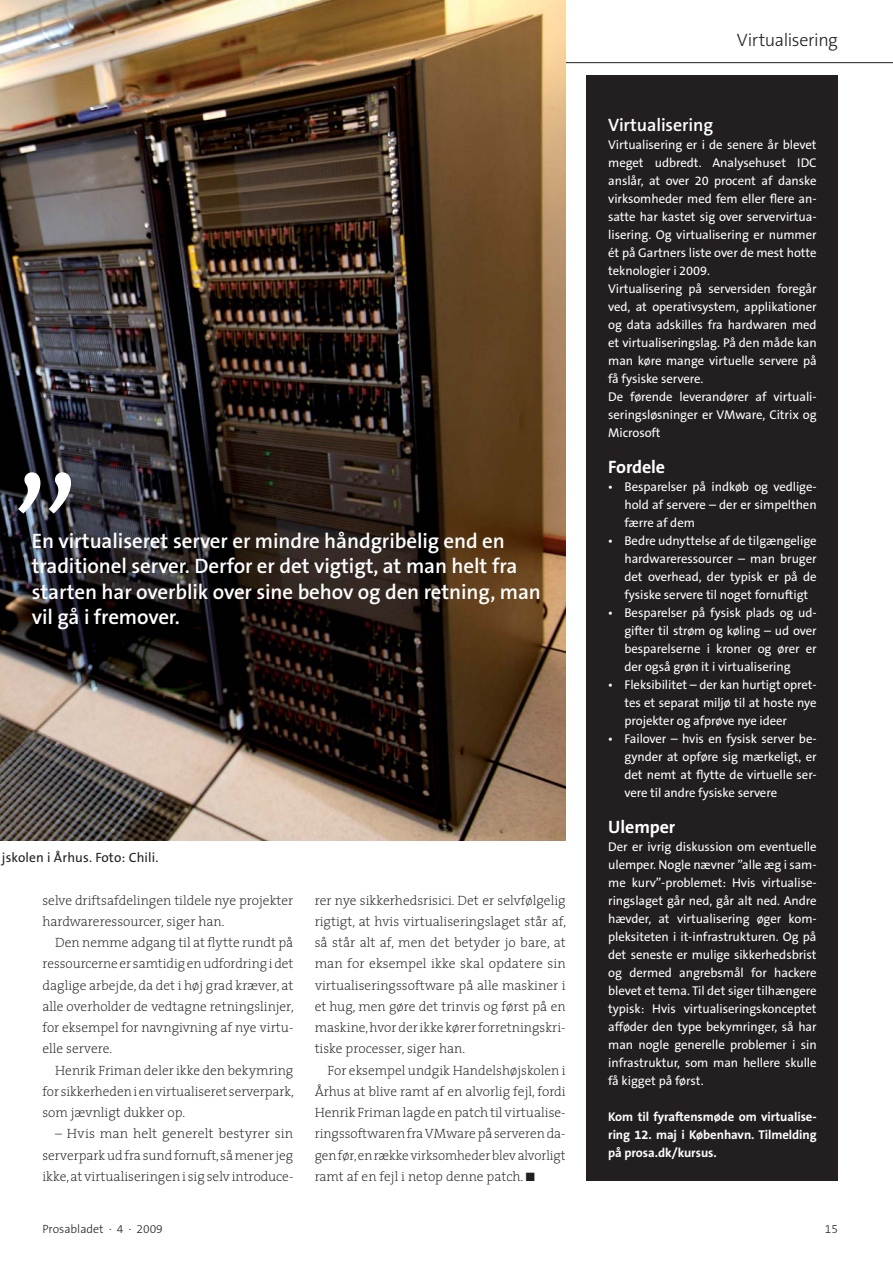
<style>
.page{position:relative;width:893px;height:1263px;background:#fff}
.page>*{position:absolute;margin:0;border:0;box-sizing:border-box;transform-origin:0 0}
.t1{font:300 180px "The Sans B3";color:#fff}
.t2{font:600 21px/25.2px "The Sans B6";letter-spacing:-.005em;color:#fff}
.t3{font:600 18px "The Sans B6";letter-spacing:-.005em;color:#fff}
.t4{font:700 18px "The Sans B7";letter-spacing:-.005em;color:#fff}
.t5{font:300 18px "The Sans B3";letter-spacing:-.03em;color:#231f20}
.t6{font:200 13.5px/21.3px "The Serif";color:#231f20;text-align:justify}
.t7{font:13.5px "The Sans B5 Plain";letter-spacing:.01em;color:#231f20}
.t8{font:12.75px/18px "The Sans B5 Plain";letter-spacing:-.005em;color:#fff;text-align:justify}
.t9{font:700 12.75px/18px "The Sans B7";letter-spacing:-.005em;color:#fff;text-align:justify}
.t10{font:300 12px "The Sans B3";color:#231f20}
</style>
<div class="page">
<hr style="left:0;top:62px;width:892px;height:1px;background:#231f20">
<img style="left:0;top:0;width:565px;height:841px">
<div style="left:587px;top:75px;width:250px;height:1106px;background:#231f20"></div>
<h1 class="t1" style="left:10px;top:456px;width:73px">”</h1>
<h2 class="t2" style="left:32px;top:529px;width:510px">En virtualiseret server er mindre håndgribelig end en traditionel server. Derfor er det vigtigt, at man helt fra starten har overblik over sine behov og den retning, man</h2>
<h2 class="t2" style="left:32px;top:605px;width:150px">vil gå i fremover.</h2>
<p class="t7" style="left:2px;top:851px;width:158px">jskolen i Århus. Foto: Chili.</p>
<p class="t6" style="left:42px;top:890px;width:252px">selve driftsafdelingen tildele nye projekter hardwareressourcer, siger han.</p>
<p class="t6" style="left:42px;top:933px;width:253px;text-indent:13px">Den nemme adgang til at flytte rundt på ressourcerne er samtidig en udfordring i det daglige arbejde, da det i høj grad kræver, at alle overholder de vedtagne retningslinjer, for eksempel for navngivning af nye virtu&shy;elle servere.</p>
<p class="t6" style="left:42px;top:1060px;width:253px;text-indent:13px">Henrik Friman deler ikke den bekymring for sikkerheden i en virtualiseret serverpark, som jævnligt dukker op.</p>
<p class="t6" style="left:42px;top:1124px;width:252px;text-indent:13px">– Hvis man helt generelt bestyrer sin serverpark ud fra sund fornuft, så mener jeg ikke, at virtualiseringen i sig selv introduce-</p>
<p class="t6" style="left:314px;top:890px;width:253px">rer nye sikkerhedsrisici. Det er selvfølgelig rigtigt, at hvis virtualiseringslaget står af, så står alt af, men det betyder jo bare, at man for eksempel ikke skal opdatere sin virtualiseringssoftware på alle maskiner i et hug, men gøre det trinvis og først på en maskine, hvor der ikke kører forretningskri&shy;tiske processer, siger han.</p>
<p class="t6" style="left:314px;top:1060px;width:252px;text-indent:13px">For eksempel undgik Handelshøjskolen i Århus at blive ramt af en alvorlig fejl, fordi Henrik Friman lagde en patch til virtualise&shy;ringssoftwaren fra VMware på serveren da&shy;gen før, en række virksomheder blev alvorligt ramt af en fejl i netop denne patch. ■</p>
<h3 class="t5" style="left:736px;top:31px;width:103px">Virtualisering</h3>
<h3 class="t3" style="left:608px;top:116px;width:106px">Virtualisering</h3>
<p class="t8" style="left:608px;top:137px;width:210px;text-align:left">Virtualisering er i de senere år blevet meget udbredt. Analysehuset IDC anslår, at over 20 procent af danske virksomheder med fem eller flere an&shy;satte har kastet sig over servervirtua&shy;lisering. Og virtualisering er nummer ét på Gartners liste over de mest hotte teknologier i 2009.<br>Virtualisering på serversiden foregår ved, at operativsystem, applikationer og data adskilles fra hardwaren med et virtualiseringslag. På den måde kan man køre mange virtuelle servere på få fysiske servere.<br>De førende leverandører af virtuali&shy;seringsløsninger er VMware, Citrix og Microsoft</p>
<h3 class="t4" style="left:608px;top:458px;width:58px">Fordele</h3>
<p class="t8" style="left:624px;top:479px;width:194px;text-indent:-16px">• Besparelser på indkøb og vedlige&shy;hold af servere – der er simpelthen færre af dem</p>
<p class="t8" style="left:624px;top:533px;width:194px;text-indent:-16px">• Bedre udnyttelse af de tilgængelige hardwareressourcer – man bruger det overhead, der typisk er på de fysiske servere til noget fornuftigt</p>
<p class="t8" style="left:624px;top:605px;width:194px;text-indent:-16px">• Besparelser på fysisk plads og ud&shy;gifter til strøm og køling – ud over besparelserne i kroner og ører er der også grøn it i virtualisering</p>
<p class="t8" style="left:624px;top:677px;width:194px;text-indent:-16px">• Fleksibilitet – der kan hurtigt opret&shy;tes et separat miljø til at hoste nye projekter og afprøve nye ideer</p>
<p class="t8" style="left:624px;top:731px;width:194px;text-indent:-16px">• Failover – hvis en fysisk server be&shy;gynder at opføre sig mærkeligt, er det nemt at flytte de virtuelle ser&shy;vere til andre fysiske servere</p>
<h3 class="t4" style="left:608px;top:818px;width:69px">Ulemper</h3>
<p class="t8" style="left:608px;top:839px;width:210px">Der er ivrig diskussion om eventuelle ulemper. Nogle nævner ”alle æg i sam&shy;me kurv”-problemet: Hvis virtualise&shy;ringslaget går ned, går alt ned. Andre hævder, at virtualisering øger kom&shy;pleksiteten i it-infrastrukturen. Og på det seneste er mulige sikkerhedsbrist og dermed angrebsmål for hackere blevet et tema. Til det siger tilhængere typisk: Hvis virtualiseringskonceptet afføder den type bekymringer, så har man nogle generelle problemer i sin infrastruktur, som man hellere skulle få kigget på først.</p>
<p class="t9" style="left:608px;top:1109px;width:210px">Kom til fyraftensmøde om virtualise&shy;ring 12. maj i København. Tilmelding på prosa.dk/kursus.</p>
<p class="t10" style="left:42px;top:1223px;width:122px">Prosabladet · 4 · 2009</p>
<p class="t10" style="left:824px;top:1223px;width:15px">15</p>
</div>
